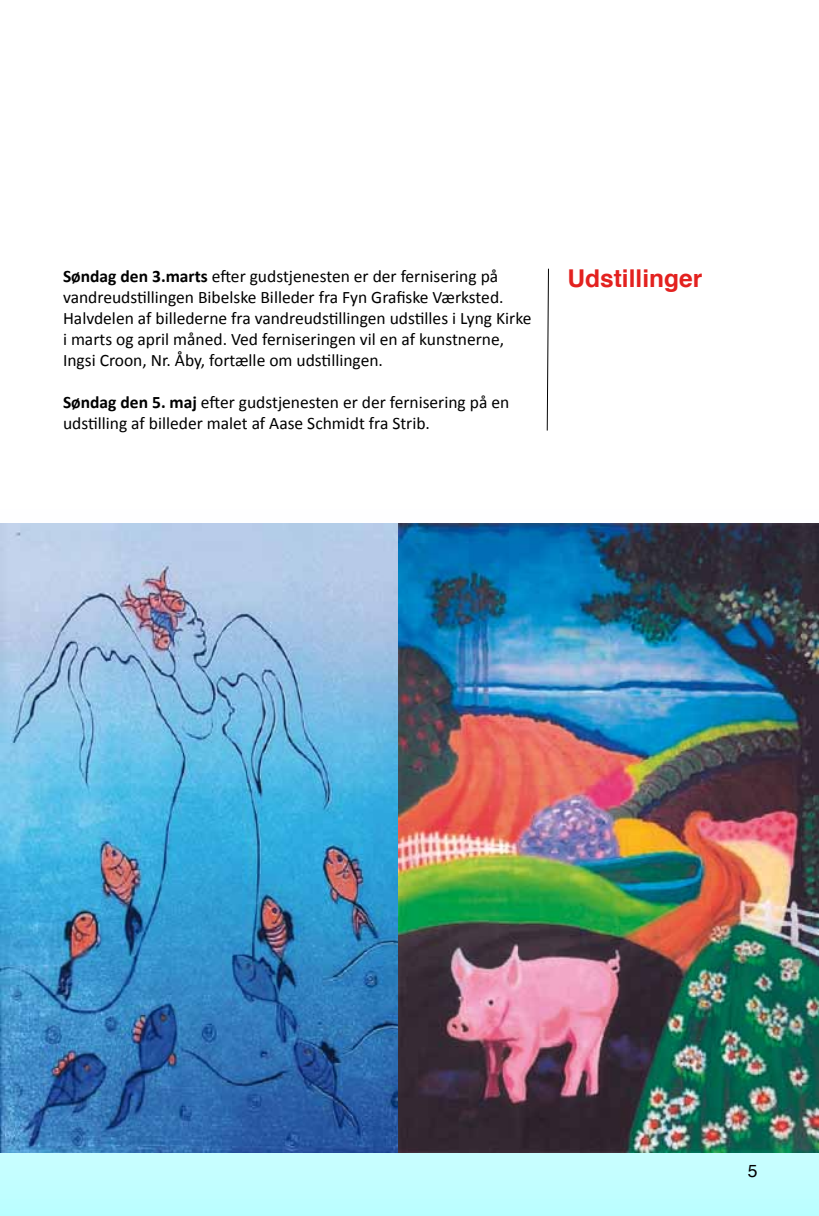
<style>
.page{position:relative;width:819px;height:1216px;background:#fff}
.page>*{position:absolute;margin:0;border:0;box-sizing:border-box;transform-origin:0 0}
.t1{font:700 24.5px "Helvetica";color:#e3211f}
.t2{font:17.5px/21px "Calibri";color:#000}
.t3{font:17.5px "Helvetica";color:#000}
.s1{font-weight:700}
</style>
<div class="page">
<div style="left:0;top:523px;width:819px;height:692px;background:#c2feff"></div>
<img style="left:0;top:524px;width:399px;height:628px">
<img style="left:399px;top:524px;width:420px;height:628px">
<svg style="left:546px;top:268px;width:3px;height:163px"></svg>
<p class="t2" style="left:63px;top:265px;width:470px"><span class="s1">Søndag den 3.marts</span> efter gudstjenesten er der fernisering på vandreudstillingen Bibelske Billeder fra Fyn Grafiske Værksted.<br>Halvdelen af billederne fra vandreudstillingen udstilles i Lyng Kirke i marts og april måned. Ved ferniseringen vil en af kunstnerne, Ingsi Croon, Nr. Åby, fortælle om udstillingen.</p>
<p class="t2" style="left:63px;top:391px;width:447px"><span class="s1">Søndag den 5. maj</span> efter gudstjenesten er der fernisering på en udstilling af billeder malet af Aase Schmidt fra Strib.</p>
<h1 class="t1" style="left:567px;top:259px;width:136px">Udstillinger</h1>
<p class="t3" style="left:747px;top:1157px;width:11px">5</p>
</div>
